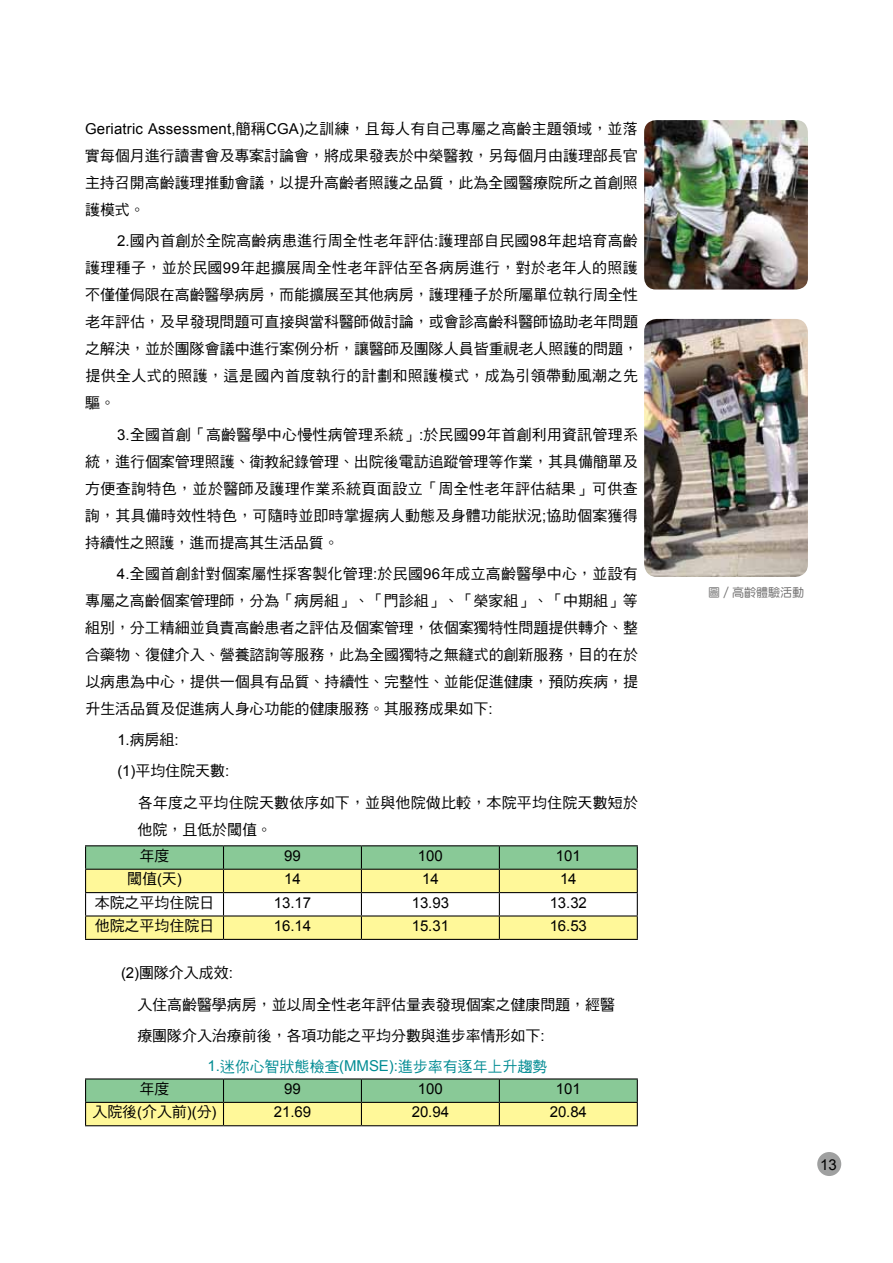
<style>
.page{position:relative;width:893px;height:1263px;background:#fff}
.page>*{position:absolute;margin:0;border:0;box-sizing:border-box;transform-origin:0 0}
.t1{font:15px/27px "DF Hei Std W5";letter-spacing:-.005em;color:#000;text-align:justify}
.t2{font:15px "Arial";letter-spacing:-.005em;color:#000}
.t3{font:15px "DF Hei Md HK BF";letter-spacing:-.005em;color:#008b93}
.t4{font:12px "DF Yuan Md HK BF";color:#727171}
.s1{font-family:"DF Hei Std W5"}
.s2{font-family:"Arial"}
</style>
<div class="page">
<div style="left:817px;top:1152px;width:24px;height:24px;background:#9fa0a0;border-radius:50%"></div>
<hr style="left:85px;top:845px;width:138px;height:1px;background:#000">
<hr style="left:223px;top:845px;width:138px;height:1px;background:#000">
<hr style="left:361px;top:845px;width:138px;height:1px;background:#000">
<hr style="left:499px;top:845px;width:139px;height:1px;background:#000">
<svg style="left:85px;top:846px;width:553px;height:93px"></svg>
<hr style="left:85px;top:939px;width:138px;height:1px;background:#000">
<hr style="left:223px;top:939px;width:138px;height:1px;background:#000">
<hr style="left:361px;top:939px;width:138px;height:1px;background:#000">
<hr style="left:499px;top:939px;width:139px;height:1px;background:#000">
<hr style="left:85px;top:1078px;width:138px;height:1px;background:#000">
<hr style="left:223px;top:1078px;width:138px;height:1px;background:#000">
<hr style="left:361px;top:1078px;width:138px;height:1px;background:#000">
<hr style="left:499px;top:1078px;width:139px;height:1px;background:#000">
<svg style="left:85px;top:1079px;width:553px;height:46px;background:#bbd691"></svg>
<hr style="left:85px;top:1125px;width:138px;height:1px;background:#000">
<hr style="left:223px;top:1125px;width:138px;height:1px;background:#000">
<hr style="left:361px;top:1125px;width:138px;height:1px;background:#000">
<hr style="left:499px;top:1125px;width:139px;height:1px;background:#000">
<img style="left:644px;top:120px;width:164px;height:169px">
<img style="left:644px;top:319px;width:164px;height:258px">
<p class="t2" style="left:85px;top:119px;width:554px">Geriatric Assessment,<span class="s1">簡稱</span>CGA)<span class="s1">之訓練，且每人有自己專屬之高齡主題領域，並落</span></p>
<p class="t1" style="left:85px;top:142px;width:554px">實每個月進行讀書會及專案討論會，將成果發表於中榮醫教，另每個月由護理部長官主持召開高齡護理推動會議，以提升高齡者照護之品質，此為全國醫療院所之首創照護模式。</p>
<p class="t1" style="left:85px;top:227px;width:555px;text-indent:32px"><span class="s2">2.</span>國內首創於全院高齡病患進行周全性老年評估<span class="s2">:</span>護理部自民國<span class="s2">98</span>年起培育高齡護理種子，並於民國<span class="s2">99</span>年起擴展周全性老年評估至各病房進行，對於老年人的照護不僅僅侷限在高齡醫學病房，而能擴展至其他病房，護理種子於所屬單位執行周全性老年評估，及早發現問題可直接與當科醫師做討論，或會診高齡科醫師協助老年問題之解決，並於團隊會議中進行案例分析，讓醫師及團隊人員皆重視老人照護的問題，提供全人式的照護，這是國內首度執行的計劃和照護模式，成為引領帶動風潮之先驅。</p>
<p class="t1" style="left:85px;top:420px;width:555px;text-indent:32px"><span class="s2">3.</span>全國首創「高齡醫學中心慢性病管理系統」<span class="s2">:</span>於民國<span class="s2">99</span>年首創利用資訊管理系統，進行個案管理照護、衛教紀錄管理、出院後電訪追蹤管理等作業，其具備簡單及方便查詢特色，並於醫師及護理作業系統頁面設立「周全性老年評估結果」可供查詢，其具備時效性特色，可隨時並即時掌握病人動態及身體功能狀況<span class="s2">;</span>協助個案獲得持續性之照護，進而提高其生活品質。</p>
<p class="t1" style="left:85px;top:560px;width:555px;text-indent:32px"><span class="s2">4.</span>全國首創針對個案屬性採客製化管理<span class="s2">:</span>於民國<span class="s2">96</span>年成立高齡醫學中心，並設有專屬之高齡個案管理師，分為「病房組」、「門診組」、「榮家組」、「中期組」等組別，分工精細並負責高齡患者之評估及個案管理，依個案獨特性問題提供轉介、整合藥物、復健介入、營養諮詢等服務，此為全國獨特之無縫式的創新服務，目的在於以病患為中心，提供一個具有品質、持續性、完整性、並能促進健康，預防疾病，提升生活品質及促進病人身心功能的健康服務。其服務成果如下<span class="s2">:</span></p>
<p class="t2" style="left:117px;top:730px;width:63px">1.<span class="s1">病房組</span>:</p>
<p class="t1" style="left:138px;top:755px;width:502px;line-height:31.2px;text-indent:-20px"><span class="s2">(1)</span>平均住院天數<span class="s2">:<br></span>各年度之平均住院天數依序如下，並與他院做比較，本院平均住院天數短於</p>
<p class="t1" style="left:138px;top:816px;width:136px;line-height:26.2px">他院，且低於閾值。年度</p>
<p class="t2" style="left:284px;top:846px;width:18px">99</p>
<p class="t2" style="left:418px;top:846px;width:26px">100</p>
<p class="t2" style="left:556px;top:846px;width:26px">101</p>
<p class="t1" style="left:127px;top:865px;width:56px">閾值<span class="s2">(</span>天<span class="s2">)</span></p>
<p class="t2" style="left:284px;top:869px;width:18px">14</p>
<p class="t2" style="left:422px;top:869px;width:18px">14</p>
<p class="t2" style="left:560px;top:869px;width:18px">14</p>
<p class="t1" style="left:95px;top:888px;width:121px">本院之平均住院日</p>
<p class="t2" style="left:274px;top:892px;width:39px">13.17</p>
<p class="t2" style="left:412px;top:892px;width:39px">13.93</p>
<p class="t2" style="left:550px;top:892px;width:39px">13.32</p>
<p class="t1" style="left:95px;top:912px;width:121px">他院之平均住院日</p>
<p class="t2" style="left:274px;top:916px;width:39px">16.14</p>
<p class="t2" style="left:412px;top:916px;width:39px">15.31</p>
<p class="t2" style="left:550px;top:916px;width:39px">16.53</p>
<p class="t1" style="left:137px;top:957px;width:479px;line-height:31.2px;text-align:left;text-indent:-16px"><span class="s2">(2)</span>團隊介入成效<span class="s2">:<br></span>入住高齡醫學病房，並以周全性老年評估量表發現個案之健康問題，經醫療團隊介入治療前後，各項功能之平均分數與進步率情形如下<span class="s2">:</span></p>
<p class="t3" style="left:207px;top:1059px;width:341px"><span class="s2">1.</span>迷你心智狀態檢查<span class="s2">(MMSE):</span>進步率有逐年上升趨勢</p>
<p class="t1" style="left:140px;top:1075px;width:31px">年度</p>
<p class="t2" style="left:284px;top:1079px;width:18px">99</p>
<p class="t2" style="left:418px;top:1079px;width:26px">100</p>
<p class="t2" style="left:556px;top:1079px;width:26px">101</p>
<p class="t1" style="left:92px;top:1098px;width:126px">入院後<span class="s2">(</span>介入前<span class="s2">)(</span>分<span class="s2">)</span></p>
<p class="t2" style="left:274px;top:1102px;width:39px">21.69</p>
<p class="t2" style="left:412px;top:1102px;width:39px">20.94</p>
<p class="t2" style="left:550px;top:1102px;width:39px">20.84</p>
<p class="t4" style="left:708px;top:586px;width:97px">圖 / 高齡體驗活動</p>
<p class="t2" style="left:820px;top:1155px;width:18px">13</p>
</div>
